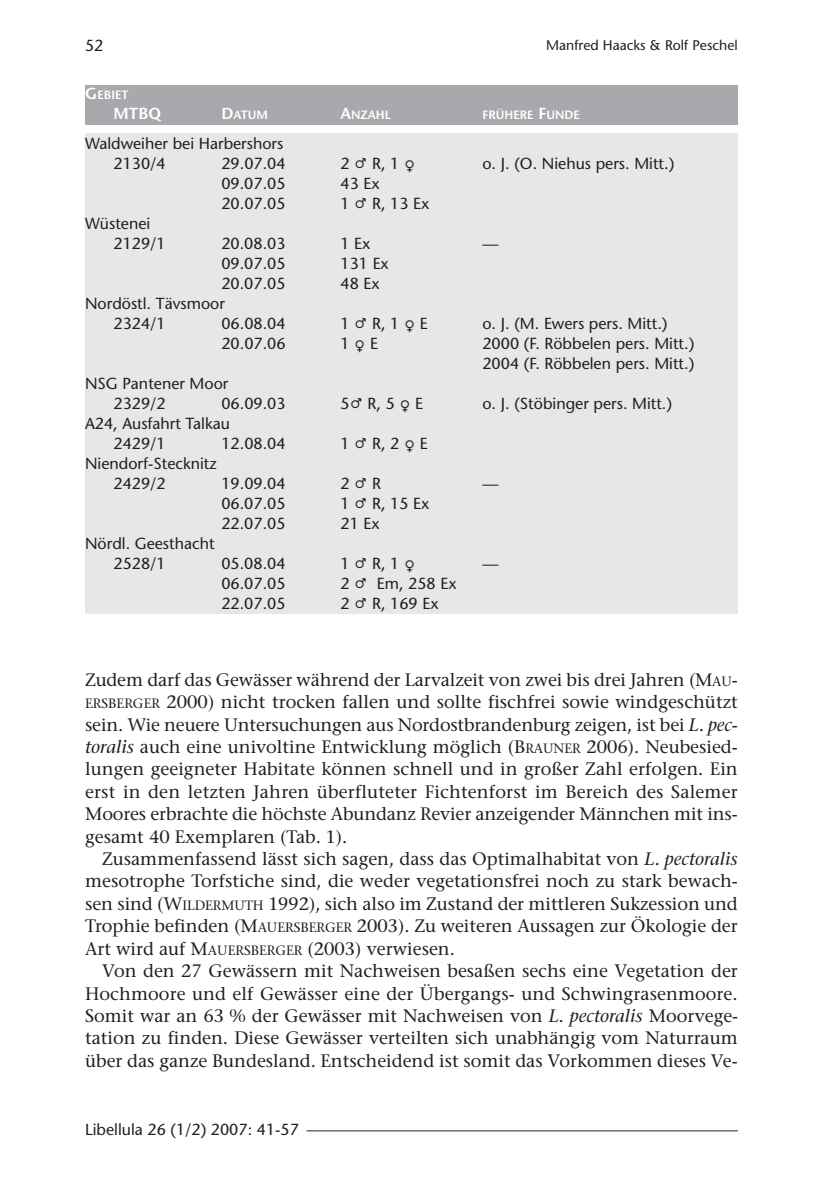
<style>
.page{position:relative;width:840px;height:1191px;background:#fff}
.page>*{position:absolute;margin:0;border:0;box-sizing:border-box;transform-origin:0 0}
.t1{font:18px/22.4px "Stone Serif";color:#231f20;text-align:justify}
.t2{font:16px/20px "Stone Sans";color:#231f20}
.t3{font:600 16px "Stone Sans";color:#fff}
.t4{font:14px "Stone Sans";color:#231f20}
.t5{font:600 12px "Stone Sans";color:#fff}
.s1{font-size:16px}
.s2{font-family:"Quirks ICG"}
.s3{font-size:13.6px}
.s4{font-style:italic}
</style>
<div class="page">
<hr style="left:306px;top:1130px;width:431px;height:1px;background:#231f20">
<div style="left:85px;top:85px;width:652px;height:39px;background:#a8a9ad"></div>
<div style="left:85px;top:134px;width:652px;height:480px;background:#e6e7e9"></div>
<p class="t4" style="left:546px;top:40px;width:193px">Manfred Haacks &amp; Rolf Peschel</p>
<p class="t2" style="left:85px;top:38px;width:20px">52</p>
<p class="t5" style="left:85px;top:90px;width:45px"><span class="s1">G</span>EBIET</p>
<p class="t3" style="left:113px;top:107px;width:49px">MTBQ</p>
<p class="t5" style="left:221px;top:110px;width:48px"><span class="s1">D</span>ATUM</p>
<p class="t5" style="left:340px;top:110px;width:52px"><span class="s1">A</span>NZAHL</p>
<p class="t5" style="left:482px;top:110px;width:99px">FRÜHERE <span class="s1">F</span>UNDE</p>
<p class="t2" style="left:113px;top:135px;width:171px;text-indent:-28px">Waldweiher bei Harbershors<br>2130/4</p>
<p class="t2" style="left:221px;top:155px;width:66px">29.07.04</p>
<p class="t2" style="left:340px;top:155px;width:76px">2 <span class="s2">P</span> R, 1 <span class="s2">O</span></p>
<p class="t2" style="left:482px;top:155px;width:193px">o. J. (O. Niehus pers. Mitt.)</p>
<p class="t2" style="left:221px;top:175px;width:66px">09.07.05</p>
<p class="t2" style="left:340px;top:175px;width:41px">43 Ex</p>
<p class="t2" style="left:221px;top:195px;width:66px">20.07.05</p>
<p class="t2" style="left:340px;top:195px;width:90px">1 <span class="s2">P</span> R, 13 Ex</p>
<p class="t2" style="left:113px;top:215px;width:54px;text-indent:-28px">Wüstenei<br>2129/1</p>
<p class="t2" style="left:221px;top:235px;width:66px">20.08.03</p>
<p class="t2" style="left:340px;top:235px;width:32px">1 Ex</p>
<p class="t2" style="left:482px;top:235px;width:17px">—</p>
<p class="t2" style="left:221px;top:255px;width:66px">09.07.05</p>
<p class="t2" style="left:340px;top:255px;width:50px">131 Ex</p>
<p class="t2" style="left:221px;top:275px;width:66px">20.07.05</p>
<p class="t2" style="left:340px;top:275px;width:41px">48 Ex</p>
<p class="t2" style="left:113px;top:295px;width:113px;text-indent:-28px">Nordöstl. Tävsmoor<br>2324/1</p>
<p class="t2" style="left:221px;top:315px;width:66px">06.08.04</p>
<p class="t2" style="left:340px;top:315px;width:89px">1 <span class="s2">P</span>R, 1 <span class="s2">O</span>E</p>
<p class="t2" style="left:482px;top:315px;width:186px">o. J. (M. Ewers pers. Mitt.)</p>
<p class="t2" style="left:221px;top:335px;width:66px">20.07.06</p>
<p class="t2" style="left:340px;top:335px;width:39px">1 <span class="s2">O</span> E</p>
<p class="t2" style="left:482px;top:335px;width:213px">2000 (F. Röbbelen pers. Mitt.)<br>2004 (F. Röbbelen pers. Mitt.)</p>
<p class="t2" style="left:113px;top:375px;width:116px;text-indent:-28px">NSG Pantener Moor<br>2329/2</p>
<p class="t2" style="left:221px;top:395px;width:66px">06.09.03</p>
<p class="t2" style="left:340px;top:395px;width:84px">5<span class="s2">P</span> R, 5 <span class="s2">O</span> E</p>
<p class="t2" style="left:482px;top:395px;width:191px">o. J. (Stöbinger pers. Mitt.)</p>
<p class="t2" style="left:113px;top:415px;width:118px;text-indent:-28px">A24, Ausfahrt Talkau<br>2429/1</p>
<p class="t2" style="left:221px;top:435px;width:66px">12.08.04</p>
<p class="t2" style="left:340px;top:435px;width:89px">1 <span class="s2">P</span>R, 2 <span class="s2">O</span>E</p>
<p class="t2" style="left:113px;top:455px;width:105px;text-indent:-28px">Niendorf-Stecknitz<br>2429/2</p>
<p class="t2" style="left:221px;top:475px;width:66px">19.09.04</p>
<p class="t2" style="left:340px;top:475px;width:42px">2 <span class="s2">P</span> R</p>
<p class="t2" style="left:482px;top:475px;width:17px">—</p>
<p class="t2" style="left:221px;top:495px;width:66px">06.07.05</p>
<p class="t2" style="left:340px;top:495px;width:90px">1 <span class="s2">P</span> R, 15 Ex</p>
<p class="t2" style="left:221px;top:515px;width:66px">22.07.05</p>
<p class="t2" style="left:340px;top:515px;width:41px">21 Ex</p>
<p class="t2" style="left:113px;top:535px;width:103px;text-indent:-28px">Nördl. Geesthacht<br>2528/1</p>
<p class="t2" style="left:221px;top:555px;width:66px">05.08.04</p>
<p class="t2" style="left:340px;top:555px;width:76px">1 <span class="s2">P</span> R, 1 <span class="s2">O</span></p>
<p class="t2" style="left:482px;top:555px;width:17px">—</p>
<p class="t2" style="left:221px;top:575px;width:66px">06.07.05</p>
<p class="t2" style="left:340px;top:575px;width:118px">2 <span class="s2">P</span> Em, 258 Ex</p>
<p class="t2" style="left:221px;top:595px;width:66px">22.07.05</p>
<p class="t2" style="left:340px;top:595px;width:100px">2 <span class="s2">P</span> R, 169 Ex</p>
<p class="t1" style="left:85px;top:670px;width:653px">Zudem darf das Gewässer während der Larvalzeit von zwei bis drei Jahren (M<span class="s3">AU</span>-<span class="s3">ERSBERGER</span> 2000) nicht trocken fallen und sollte fischfrei sowie windgeschützt sein. Wie neuere Untersuchungen aus Nordostbrandenburg zeigen, ist bei <span class="s4">L. pec&shy;toralis</span> auch eine univoltine Entwicklung möglich (B<span class="s3">RAUNER</span> 2006). Neubesied&shy;lungen geeigneter Habitate können schnell und in großer Zahl erfolgen. Ein erst in den letzten Jahren überfluteter Fichtenforst im Bereich des Salemer Moores erbrachte die höchste Abundanz Revier anzeigender Männchen mit ins&shy;gesamt 40 Exemplaren (Tab. 1).</p>
<p class="t1" style="left:85px;top:849px;width:654px;text-indent:17px">Zusammenfassend lässt sich sagen, dass das Optimalhabitat von <span class="s4">L. pectoralis </span>mesotrophe Torfstiche sind, die weder vegetationsfrei noch zu stark bewach&shy;sen sind (W<span class="s3">ILDERMUTH</span> 1992), sich also im Zustand der mittleren Sukzession und Trophie befinden (M<span class="s3">AUERSBERGER</span> 2003). Zu weiteren Aussagen zur Ökologie der Art wird auf M<span class="s3">AUERSBERGER</span> (2003) verwiesen.</p>
<p class="t1" style="left:85px;top:961px;width:654px;text-indent:17px">Von den 27 Gewässern mit Nachweisen besaßen sechs eine Vegetation der Hochmoore und elf Gewässer eine der Übergangs- und Schwingrasenmoore.<br>Somit war an 63 % der Gewässer mit Nachweisen von <span class="s4">L. pectoralis</span> Moorvege&shy;tation zu finden. Diese Gewässer verteilten sich unabhängig vom Naturraum über das ganze Bundesland. Entscheidend ist somit das Vorkommen dieses Ve-</p>
<p class="t2" style="left:85px;top:1120px;width:215px">Libellula 26 (1/2) 2007: 41-57</p>
</div>
